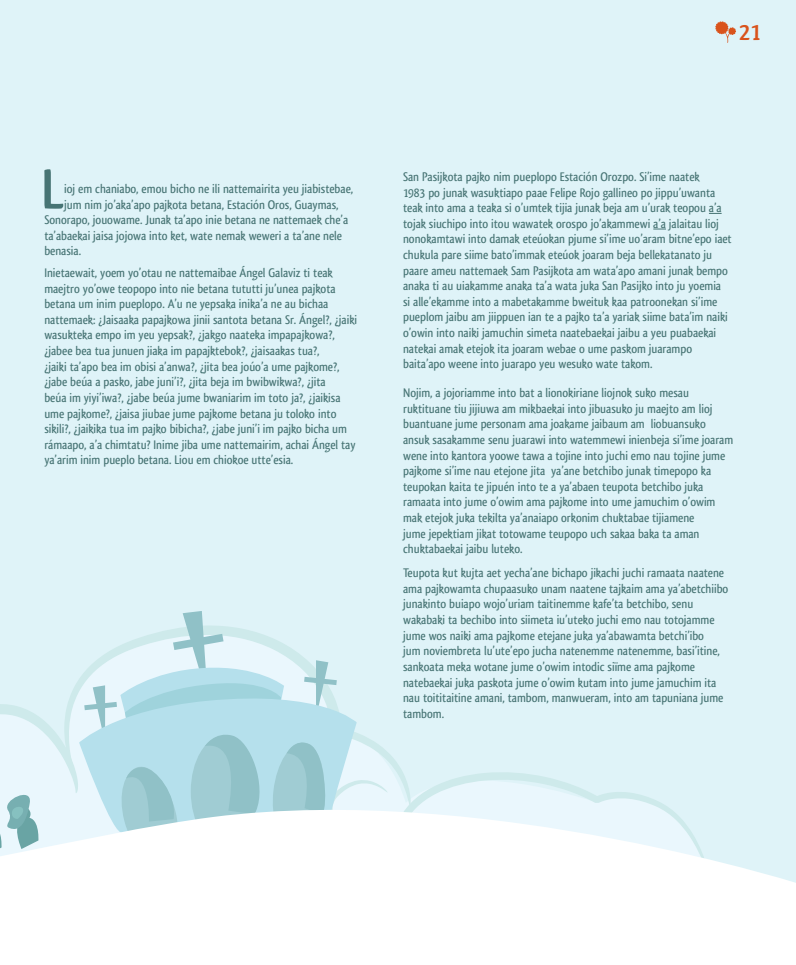
<style>
.page{position:relative;width:796px;height:965px;background:#fff}
.page>*{position:absolute;margin:0;border:0;box-sizing:border-box;transform-origin:0 0}
.t1{font:700 58.9px "Qlassik";color:#477474}
.t2{font:700 25px "Qlassik";color:#d9531c}
.t3{font:500 13px/15.6px "Qlassik";color:#477474}
</style>
<div class="page">
<div style="left:0;top:0;width:796px;height:964px;background:#dff3f8"></div>
<svg style="left:84px;top:611px;width:245px;height:62px"></svg>
<svg style="left:0;top:673px;width:796px;height:291px"></svg>
<svg style="left:709px;top:213px;width:12px;height:1px"></svg>
<svg style="left:653px;top:228px;width:13px;height:1px"></svg>
<svg style="left:715px;top:21px;width:21px;height:22px"></svg>
<h2 class="t2" style="left:739px;top:18px;width:23px">21</h2>
<h1 class="t1" style="left:41px;top:155px;width:24px">L</h1>
<p class="t3" style="left:64px;top:181px;width:290px">ioj em chaniabo, emou bicho ne ili nattemairita yeu jiabistebae,</p>
<p class="t3" style="left:64px;top:196px;width:276px">jum nim jo’aka’apo pajkota betana, Estación Oros, Guaymas,</p>
<p class="t3" style="left:44px;top:212px;width:305px">Sonorapo, jouowame. Junak ta’apo inie betana ne nattemaek che’a</p>
<p class="t3" style="left:44px;top:227px;width:299px">ta’abaekai jaisa jojowa into ket, wate nemak weweri a ta’ane nele</p>
<p class="t3" style="left:44px;top:243px;width:38px">benasia.</p>
<p class="t3" style="left:44px;top:265px;width:314px">Inietaewait, yoem yo’otau ne nattemaibae Ángel Galaviz ti teak maejtro yo’owe teopopo into nie betana tututti ju’unea pajkota betana um inim pueplopo. A’u ne yepsaka inika’a ne au bichaa nattemaek: ¿Jaisaaka papajkowa jinii santota betana Sr. Ángel?, ¿jaiki wasukteka empo im yeu yepsak?, ¿jakgo naateka impapajkowa?, ¿jabee bea tua junuen jiaka im papajktebok?, ¿jaisaakas tua?,<br>¿jaiki ta’apo bea im obisi a’anwa?, ¿jita bea joúo’a ume pajkome?, ¿jabe beúa a pasko, jabe juni’i?, ¿jita beja im bwibwikwa?, ¿jita<br>beúa im yiyi’iwa?, ¿jabe beúa jume bwaniarim im toto ja?, ¿jaikisa ume pajkome?, ¿jaisa jiubae jume pajkome betana ju toloko into sikili?, ¿jaikika tua im pajko bibicha?, ¿jabe juni’i im pajko bicha um rámaapo, a’a chimtatu? Inime jiba ume nattemairim, achai Ángel tay ya’arim inim pueplo betana. Liou em chiokoe utte’esia.</p>
<p class="t3" style="left:403px;top:169px;width:330px">San Pasijkota pajko nim pueplopo Estación Orozpo. Si’ime naatek<br>1983 po junak wasuktiapo paae Felipe Rojo gallineo po jippu’uwanta teak into ama a teaka si o’umtek tijia junak beja am u’urak teopou a’a tojak siuchipo into itou wawatek orospo jo’akammewi a’a jalaitau lioj nonokamtawi into damak eteúokan pjume si’ime uo’aram bitne’epo iaet chukula pare siime bato’immak eteúok joaram beja bellekatanato ju paare ameu nattemaek Sam Pasijkota am wata’apo amani junak bempo anaka ti au uiakamme anaka ta’a wata juka San Pasijko into ju yoemia<br>si alle’ekamme into a mabetakamme bweituk kaa patroonekan si’ime pueplom jaibu am jiippuen ian te a pajko ta’a yariak siime bata’im naiki o’owin into naiki jamuchin simeta naatebaekai jaibu a yeu puabaekai natekai amak etejok ita joaram webae o ume paskom juarampo baita’apo weene into juarapo yeu wesuko wate takom.</p>
<p class="t3" style="left:403px;top:385px;width:332px">Nojim, a jojoriamme into bat a lionokiriane liojnok suko mesau ruktituane tiu jijiuwa am mikbaekai into jibuasuko ju maejto am lioj buantuane jume personam ama joakame jaibaum am liobuansuko ansuk sasakamme senu juarawi into watemmewi inienbeja si’ime joaram wene into kantora yoowe tawa a tojine into juchi emo nau tojine jume pajkome si’ime nau etejone jita ya’ane betchibo junak timepopo ka teupokan kaita te jipuén into te a ya’abaen teupota betchibo juka ramaata into jume o’owim ama pajkome into ume jamuchim o’owim mak etejok juka tekilta ya’anaiapo orkonim chuktabae tijiamene<br>jume jepektiam jikat totowame teupopo uch sakaa baka ta aman chuktabaekai jaibu luteko.</p>
<p class="t3" style="left:403px;top:565px;width:327px">Teupota kut kujta aet yecha’ane bichapo jikachi juchi ramaata naatene ama pajkowamta chupaasuko unam naatene tajkaim ama ya’abetchiibo junakinto buiapo wojo’uriam taitinemme kafe’ta betchibo, senu wakabaki ta bechibo into siimeta iu’uteko juchi emo nau totojamme jume wos naiki ama pajkome etejane juka ya’abawamta betchi’ibo<br>jum noviembreta lu’ute’epo jucha natenemme natenemme, basi’itine, sankoata meka wotane jume o’owim intodic siïme ama pajkome natebaekai juka paskota jume o’owim kutam into jume jamuchim ita nau toititaitine amani, tambom, manwueram, into am tapuniana jume tambom.</p>
</div>
